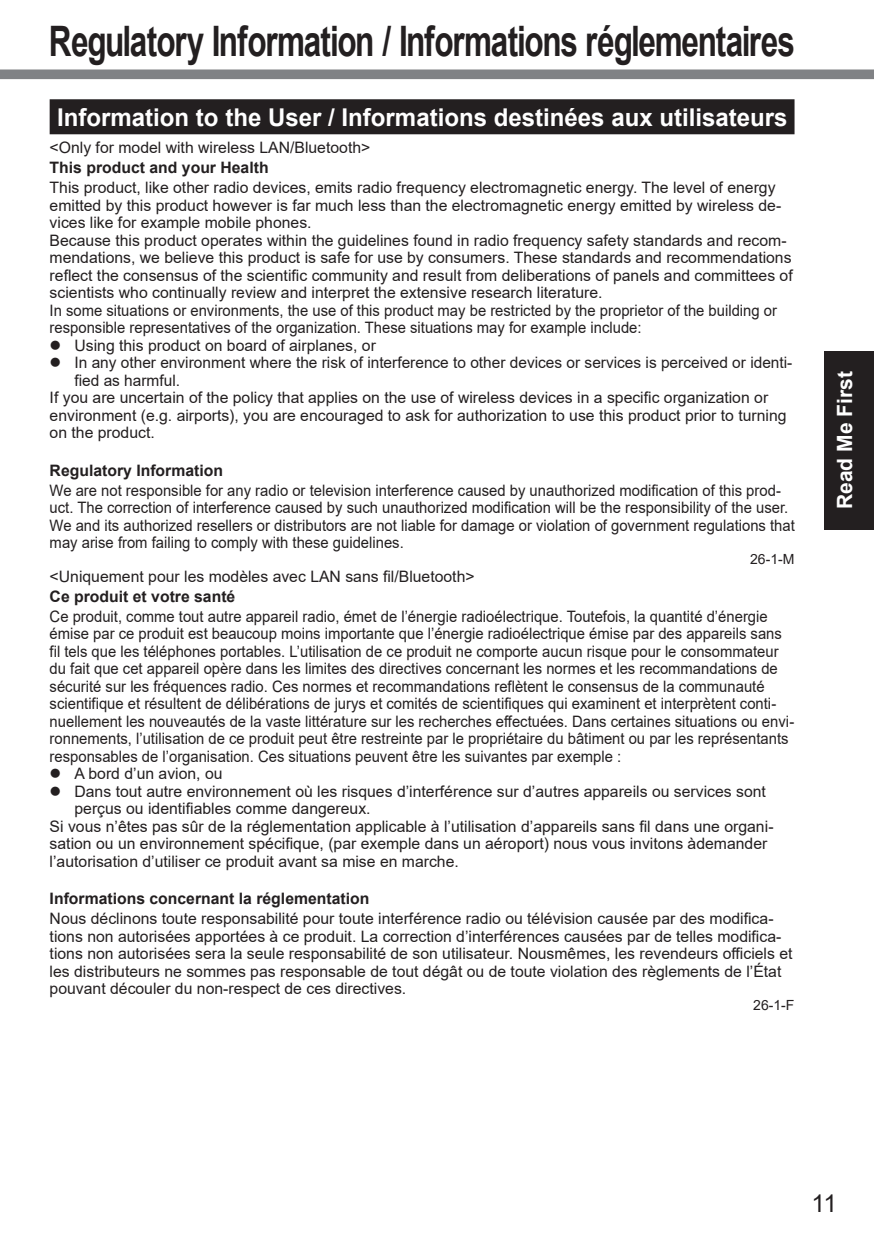
<style>
.page{position:relative;width:874px;height:1241px;background:#fff}
.page>*{position:absolute;margin:0;border:0;box-sizing:border-box;transform-origin:0 0}
.t1{font:700 42px "Arial";letter-spacing:-.035em;color:#231f20;scale:.75 1}
.t2{font:700 24.5px "Arial";color:#fff}
.t3{font:24.5px "Arial";color:#231f20}
.t4{font:700 21px "Arial";color:#fff}
.t5{font:15.75px/17.5px "Arial";color:#231f20}
.t6{font:15.75px/17.5px "Arial";color:#231f20;scale:.94 1}
.t7{font:700 15.75px "Arial";color:#231f20}
.t8{font:14px "Arial";color:#231f20}
</style>
<div class="page">
<div style="left:0;top:69px;width:873px;height:10px;background:#808285"></div>
<div style="left:823px;top:351px;width:50px;height:178px;background:#231f20"></div>
<div style="left:50px;top:99px;width:744px;height:35px;background:#231f20"></div>
<h1 class="t1" style="left:49px;top:12px;width:996px">Regulatory Information / Informations réglementaires</h1>
<h2 class="t2" style="left:57px;top:100px;width:731px">Information to the User / Informations destinées aux utilisateurs</h2>
<p class="t5" style="left:50px;top:139px;width:322px">&lt;Only for model with wireless LAN/Bluetooth&gt;</p>
<p class="t7" style="left:50px;top:156px;width:220px">This product and your Health</p>
<p class="t5" style="left:50px;top:179px;width:744px">This product, like other radio devices, emits radio frequency electromagnetic energy. The level of energy emitted by this product however is far much less than the electromagnetic energy emitted by wireless de&shy;vices like for example mobile phones.<br>Because this product operates within the guidelines found in radio frequency safety standards and recom&shy;mendations, we believe this product is safe for use by consumers. These standards and recommendations reflect the consensus of the scientific community and result from deliberations of panels and committees of scientists who continually review and interpret the extensive research literature.<br>In some situations or environments, the use of this product may be restricted by the proprietor of the building or responsible representatives of the organization. These situations may for example include:</p>
<p class="t5" style="left:50px;top:336px;width:327px">● Using this product on board of airplanes, or</p>
<p class="t5" style="left:50px;top:354px;width:744px">● In any other environment where the risk of interference to other devices or services is perceived or identi-</p>
<p class="t5" style="left:74px;top:371px;width:107px">fied as harmful.</p>
<p class="t5" style="left:50px;top:389px;width:719px">If you are uncertain of the policy that applies on the use of wireless devices in a specific organization or</p>
<p class="t5" style="left:50px;top:406px;width:738px">environment (e.g. airports), you are encouraged to ask for authorization to use this product prior to turning</p>
<p class="t5" style="left:50px;top:424px;width:107px">on the product.</p>
<p class="t7" style="left:50px;top:459px;width:175px">Regulatory Information</p>
<p class="t6" style="left:50px;top:481px;width:793px">We are not responsible for any radio or television interference caused by unauthorized modification of this prod&shy;uct. The correction of interference caused by such unauthorized modification will be the responsibility of the user.<br>We and its authorized resellers or distributors are not liable for damage or violation of government regulations that may arise from failing to comply with these guidelines.</p>
<p class="t8" style="left:749px;top:549px;width:46px">26-1-M</p>
<p class="t5" style="left:50px;top:567px;width:426px">&lt;Uniquement pour les modèles avec LAN sans fil/Bluetooth&gt;</p>
<p class="t7" style="left:50px;top:584px;width:187px">Ce produit et votre santé</p>
<p class="t6" style="left:50px;top:607px;width:793px">Ce produit, comme tout autre appareil radio, émet de l’énergie radioélectrique. Toutefois, la quantité d’énergie émise par ce produit est beaucoup moins importante que l’énergie radioélectrique émise par des appareils sans fil tels que les téléphones portables. L’utilisation de ce produit ne comporte aucun risque pour le consommateur du fait que cet appareil opère dans les limites des directives concernant les normes et les recommandations de sécurité sur les fréquences radio. Ces normes et recommandations reflètent le consensus de la communauté scientifique et résultent de délibérations de jurys et comités de scientifiques qui examinent et interprètent conti&shy;nuellement les nouveautés de la vaste littérature sur les recherches effectuées. Dans certaines situations ou envi&shy;ronnements, l’utilisation de ce produit peut être restreinte par le propriétaire du bâtiment ou par les représentants responsables de l’organisation. Ces situations peuvent être les suivantes par exemple :</p>
<p class="t5" style="left:50px;top:764px;width:174px">● A bord d’un avion, ou</p>
<p class="t5" style="left:50px;top:782px;width:717px">● Dans tout autre environnement où les risques d’interférence sur d’autres appareils ou services sont</p>
<p class="t5" style="left:74px;top:799px;width:297px">perçus ou identifiables comme dangereux.</p>
<p class="t5" style="left:50px;top:817px;width:725px">Si vous n’êtes pas sûr de la réglementation applicable à l’utilisation d’appareils sans fil dans une organi-</p>
<p class="t5" style="left:50px;top:834px;width:718px">sation ou un environnement spécifique, (par exemple dans un aéroport) nous vous invitons àdemander</p>
<p class="t5" style="left:50px;top:852px;width:410px">l’autorisation d’utiliser ce produit avant sa mise en marche.</p>
<p class="t7" style="left:50px;top:887px;width:321px">Informations concernant la réglementation</p>
<p class="t5" style="left:50px;top:909px;width:744px">Nous déclinons toute responsabilité pour toute interférence radio ou télévision causée par des modifica&shy;tions non autorisées apportées à ce produit. La correction d’interférences causées par de telles modifica&shy;tions non autorisées sera la seule responsabilité de son utilisateur. Nousmêmes, les revendeurs officiels et les distributeurs ne sommes pas responsable de tout dégât ou de toute violation des règlements de l’État pouvant découler du non-respect de ces directives.</p>
<p class="t8" style="left:752px;top:995px;width:43px">26-1-F</p>
<h3 class="t4" style="left:829px;top:509px;width:139px;rotate:-90deg">Read Me First</h3>
<h2 class="t3" style="left:811px;top:1186px;width:27px">11</h2>
</div>
